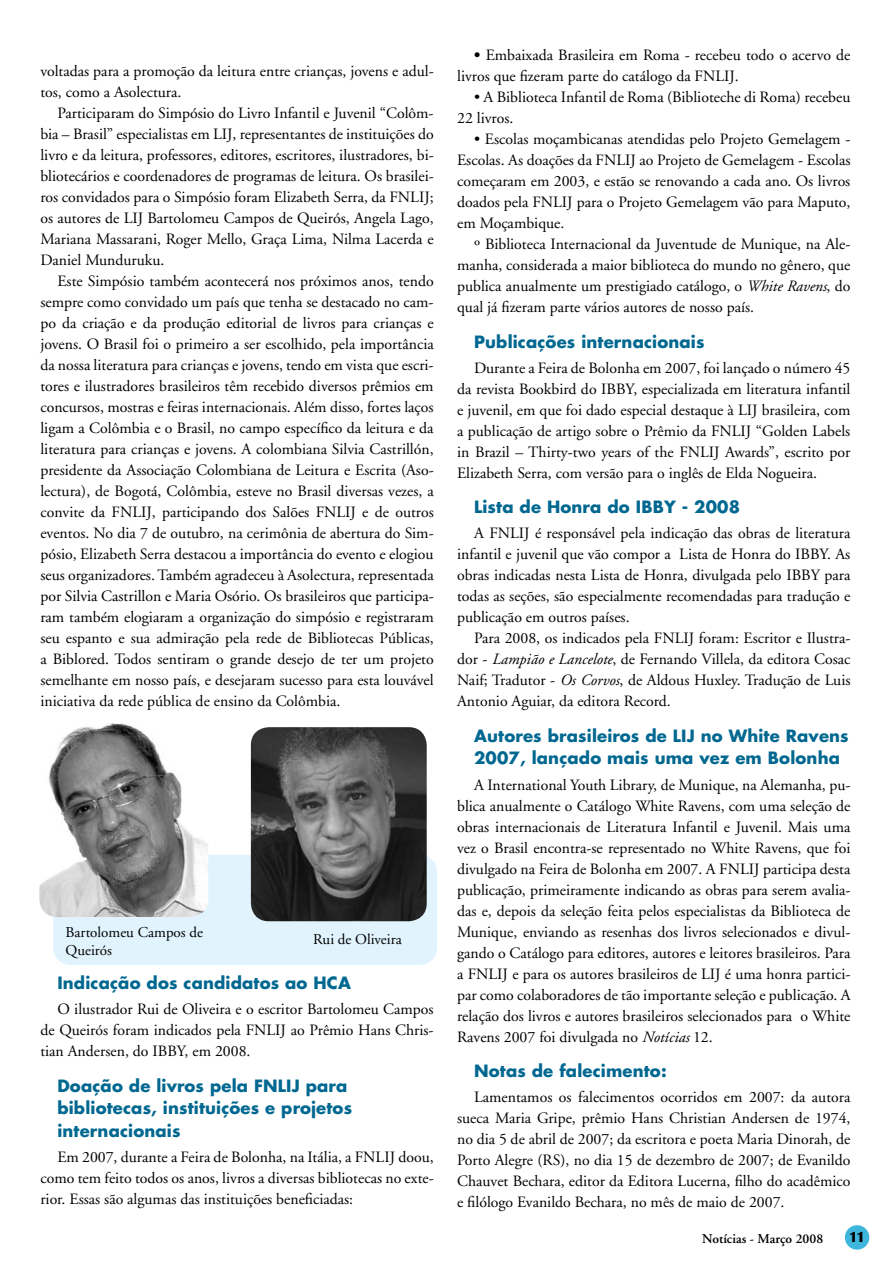
<style>
.page{position:relative;width:893px;height:1263px;background:#fff}
.page>*{position:absolute;margin:0;border:0;box-sizing:border-box;transform-origin:0 0}
.t1{font:700 16.5px/22.5px "Futura";letter-spacing:.01em;color:#006890}
.t2{font:15.75px/21px "Adobe Garamond";color:#000;text-align:justify}
.t3{font:15px/18px "Adobe Garamond";color:#000}
.t4{font:700 15px "Britannic";color:#000}
.t5{font:600 13.5px "Adobe Garamond";color:#000}
.s1{font-weight:700}
.s2{font-style:italic}
</style>
<div class="page">
<div style="left:53px;top:855px;width:384px;height:110px;background:#e1f4fd;border-radius:18px"></div>
<div style="left:845px;top:1225px;width:24px;height:25px;background:#3eb5dd;border-radius:50%"></div>
<img style="left:39px;top:723px;width:169px;height:194px">
<img style="left:251px;top:727px;width:176px;height:194px">
<p class="t2" style="left:40px;top:61px;width:395px">voltadas para a promoção da leitura entre crianças, jovens e adul&shy;tos, como a Asolectura.</p>
<p class="t2" style="left:40px;top:103px;width:395px;text-indent:17px">Participaram do Simpósio do Livro Infantil e Juvenil “Colôm&shy;bia – Brasil” especialistas em LIJ, representantes de instituições do livro e da leitura, professores, editores, escritores, ilustradores, bi&shy;bliotecários e coordenadores de programas de leitura. Os brasilei&shy;ros convidados para o Simpósio foram Elizabeth Serra, da FNLIJ; os autores de LIJ Bartolomeu Campos de Queirós, Angela Lago, Mariana Massarani, Roger Mello, Graça Lima, Nilma Lacerda e Daniel Munduruku.</p>
<p class="t2" style="left:40px;top:271px;width:395px;text-indent:17px">Este Simpósio também acontecerá nos próximos anos, tendo sempre como convidado um país que tenha se destacado no cam&shy;po da criação e da produção editorial de livros para crianças e jovens. O Brasil foi o primeiro a ser escolhido, pela importância da nossa literatura para crianças e jovens, tendo em vista que escri&shy;tores e ilustradores brasileiros têm recebido diversos prêmios em concursos, mostras e feiras internacionais. Além disso, fortes laços ligam a Colômbia e o Brasil, no campo específico da leitura e da literatura para crianças e jovens. A colombiana Silvia Castrillón, presidente da Associação Colombiana de Leitura e Escrita (Aso&shy;lectura), de Bogotá, Colômbia, esteve no Brasil diversas vezes, a convite da FNLIJ, participando dos Salões FNLIJ e de outros eventos. No dia 7 de outubro, na cerimônia de abertura do Sim&shy;pósio, Elizabeth Serra destacou a importância do evento e elogiou seus organizadores. Também agradeceu à Asolectura, representada por Silvia Castrillon e Maria Osório. Os brasileiros que participa&shy;ram também elogiaram a organização do simpósio e registraram seu espanto e sua admiração pela rede de Bibliotecas Públicas, a Biblored. Todos sentiram o grande desejo de ter um projeto semelhante em nosso país, e desejaram sucesso para esta louvável iniciativa da rede pública de ensino da Colômbia.</p>
<p class="t3" style="left:66px;top:923px;width:139px">Bartolomeu Campos de<br>Queirós</p>
<p class="t3" style="left:313px;top:931px;width:90px">Rui de Oliveira</p>
<p class="t1" style="left:57px;top:971px;width:295px">Indicação dos candidatos ao HCA</p>
<p class="t2" style="left:40px;top:999px;width:395px;text-indent:17px">O ilustrador Rui de Oliveira e o escritor Bartolomeu Campos de Queirós foram indicados pela FNLIJ ao Prêmio Hans Chris&shy;tian Andersen, do IBBY, em 2008.</p>
<p class="t1" style="left:57px;top:1074px;width:296px">Doação de livros pela FNLIJ para bibliotecas, instituições e projetos internacionais</p>
<p class="t2" style="left:40px;top:1147px;width:395px;text-indent:17px">Em 2007, durante a Feira de Bolonha, na Itália, a FNLIJ doou, como tem feito todos os anos, livros a diversas bibliotecas no exte&shy;rior. Essas são algumas das instituições beneficiadas:</p>
<p class="t2" style="left:457px;top:45px;width:395px;text-indent:17px"><span class="s1">•</span> Embaixada Brasileira em Roma - recebeu todo o acervo de livros que fizeram parte do catálogo da FNLIJ.</p>
<p class="t2" style="left:457px;top:87px;width:395px;text-indent:17px">• A Biblioteca Infantil de Roma (Biblioteche di Roma) recebeu<br>22 livros.</p>
<p class="t2" style="left:457px;top:129px;width:395px;text-indent:17px">• Escolas moçambicanas atendidas pelo Projeto Gemelagem - Escolas. As doações da FNLIJ ao Projeto de Gemelagem - Escolas começaram em 2003, e estão se renovando a cada ano. Os livros doados pela FNLIJ para o Projeto Gemelagem vão para Maputo, em Moçambique.</p>
<p class="t2" style="left:457px;top:234px;width:395px;text-indent:17px">º Biblioteca Internacional da Juventude de Munique, na Ale&shy;manha, considerada a maior biblioteca do mundo no gênero, que publica anualmente um prestigiado catálogo, o <span class="s2">White Ravens</span>, do qual já fizeram parte vários autores de nosso país.</p>
<p class="t1" style="left:474px;top:330px;width:232px">Publicações internacionais</p>
<p class="t2" style="left:457px;top:358px;width:395px;text-indent:17px">Durante a Feira de Bolonha em 2007, foi lançado o número 45 da revista Bookbird do IBBY, especializada em literatura infantil e juvenil, em que foi dado especial destaque à LIJ brasileira, com a publicação de artigo sobre o Prêmio da FNLIJ “Golden Labels in Brazil – Thirty-two years of the FNLIJ Awards”, escrito por Elizabeth Serra, com versão para o inglês de Elda Nogueira.</p>
<p class="t1" style="left:474px;top:495px;width:267px">Lista de Honra do IBBY - 2008</p>
<p class="t2" style="left:457px;top:523px;width:395px;text-indent:17px">A FNLIJ é responsável pela indicação das obras de literatura infantil e juvenil que vão compor a Lista de Honra do IBBY. As obras indicadas nesta Lista de Honra, divulgada pelo IBBY para todas as seções, são especialmente recomendadas para tradução e publicação em outros países.</p>
<p class="t2" style="left:457px;top:628px;width:395px;text-indent:17px">Para 2008, os indicados pela FNLIJ foram: Escritor e Ilustra&shy;dor - <span class="s2">Lampião e Lancelote</span>, de Fernando Villela, da editora Cosac Naif; Tradutor - <span class="s2">Os Corvos</span>, de Aldous Huxley. Tradução de Luis Antonio Aguiar, da editora Record.</p>
<p class="t1" style="left:474px;top:724px;width:376px">Autores brasileiros de LIJ no White Ravens<br>2007, lançado mais uma vez em Bolonha</p>
<p class="t2" style="left:457px;top:774px;width:395px;text-indent:17px">A International Youth Library, de Munique, na Alemanha, pu&shy;blica anualmente o Catálogo White Ravens, com uma seleção de obras internacionais de Literatura Infantil e Juvenil. Mais uma vez o Brasil encontra-se representado no White Ravens, que foi divulgado na Feira de Bolonha em 2007. A FNLIJ participa desta publicação, primeiramente indicando as obras para serem avalia&shy;das e, depois da seleção feita pelos especialistas da Biblioteca de Munique, enviando as resenhas dos livros selecionados e divul&shy;gando o Catálogo para editores, autores e leitores brasileiros. Para a FNLIJ e para os autores brasileiros de LIJ é uma honra partici&shy;par como colaboradores de tão importante seleção e publicação. A relação dos livros e autores brasileiros selecionados para o White Ravens 2007 foi divulgada no <span class="s2">Notícias</span> 12.</p>
<p class="t1" style="left:474px;top:1059px;width:194px">Notas de falecimento:</p>
<p class="t2" style="left:457px;top:1087px;width:395px;text-indent:17px">Lamentamos os falecimentos ocorridos em 2007: da autora sueca Maria Gripe, prêmio Hans Christian Andersen de 1974, no dia 5 de abril de 2007; da escritora e poeta Maria Dinorah, de Porto Alegre (RS), no dia 15 de dezembro de 2007; de Evanildo Chauvet Bechara, editor da Editora Lucerna, filho do acadêmico e filólogo Evanildo Bechara, no mês de maio de 2007.</p>
<p class="t5" style="left:702px;top:1231px;width:122px">Notícias - Março 2008</p>
<p class="t4" style="left:849px;top:1229px;width:18px">11</p>
</div>
